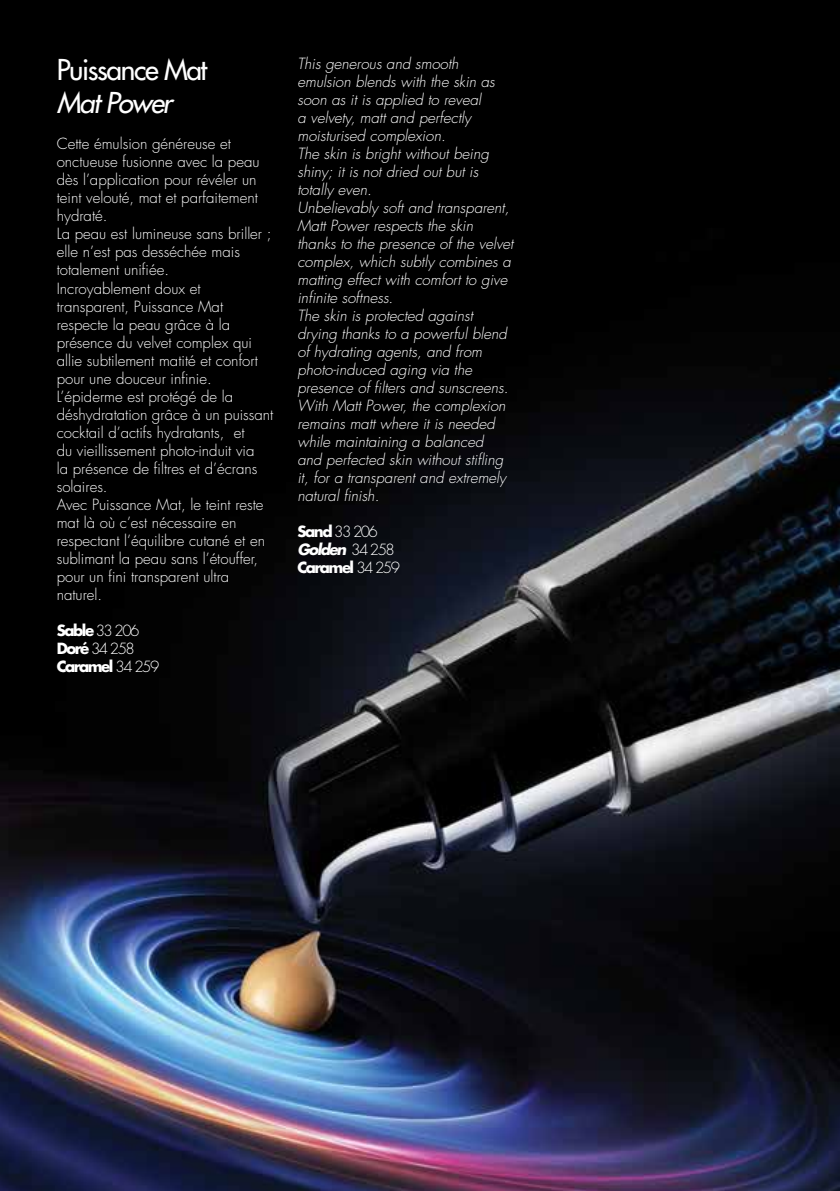
<style>
.page{position:relative;width:840px;height:1191px;background:#fff}
.page>*{position:absolute;margin:0;border:0;box-sizing:border-box;transform-origin:0 0}
.t1{font:500 28px "Futura Std";letter-spacing:-.05em;color:#fff}
.t2{font:italic 500 28px "Futura Std";letter-spacing:-.05em;color:#fff}
.t3{font:300 15px/18px "Futura Std";color:#fff}
.t4{font:italic 300 15px/18px "Futura Std";color:#fff}
.t5{font:700 15px/18px "Futura Std";letter-spacing:-.1em;color:#fff}
.s1{font-weight:300}
.s2{font-weight:700}
.s3{font-weight:700;font-style:italic}
</style>
<div class="page">
<img style="left:0;top:0;width:839px;height:1191px">
<h1 class="t1" style="left:57px;top:52px;width:152px">Puissance Mat</h1>
<h1 class="t2" style="left:57px;top:86px;width:117px">Mat Power</h1>
<p class="t3" style="left:57px;top:135px;width:218px">Cette émulsion généreuse et onctueuse fusionne avec la peau dès l’application pour révéler un teint velouté, mat et parfaitement hydraté.<br>La peau est lumineuse sans briller ; elle n’est pas desséchée mais totalement unifiée.<br>Incroyablement doux et transparent, Puissance Mat respecte la peau grâce à la présence du velvet complex qui allie subtilement matité et confort pour une douceur infinie.<br>L’épiderme est protégé de la déshydratation grâce à un puissant cocktail d’actifs hydratants, et<br>du vieillissement photo-induit via<br>la présence de filtres et d’écrans solaires.<br>Avec Puissance Mat, le teint reste mat là où c’est nécessaire en respectant l’équilibre cutané et en sublimant la peau sans l’étouffer, pour un fini transparent ultra naturel.</p>
<p class="t5" style="left:57px;top:621px;width:104px">Sable <span class="s1">33 206<br></span>Doré <span class="s1">34 258<br></span>Caramel <span class="s1">34 259</span></p>
<p class="t4" style="left:297px;top:55px;width:217px">This generous and smooth emulsion blends with the skin as soon as it is applied to reveal<br>a velvety, matt and perfectly moisturised complexion.<br>The skin is bright without being shiny; it is not dried out but is totally even.<br>Unbelievably soft and transparent,<br>Matt Power respects the skin thanks to the presence of the velvet complex, which subtly combines a matting effect with comfort to give infinite softness.<br>The skin is protected against drying thanks to a powerful blend of hydrating agents, and from photo-induced aging via the presence of filters and sunscreens.<br>With Matt Power, the complexion remains matt where it is needed while maintaining a balanced<br>and perfected skin without stifling it, for a transparent and extremely natural finish.</p>
<p class="t3" style="left:297px;top:523px;width:104px"><span class="s2">Sand</span> 33 206<br><span class="s3">Golden</span> 34 258<br><span class="s2">Caramel</span> 34 259</p>
</div>
